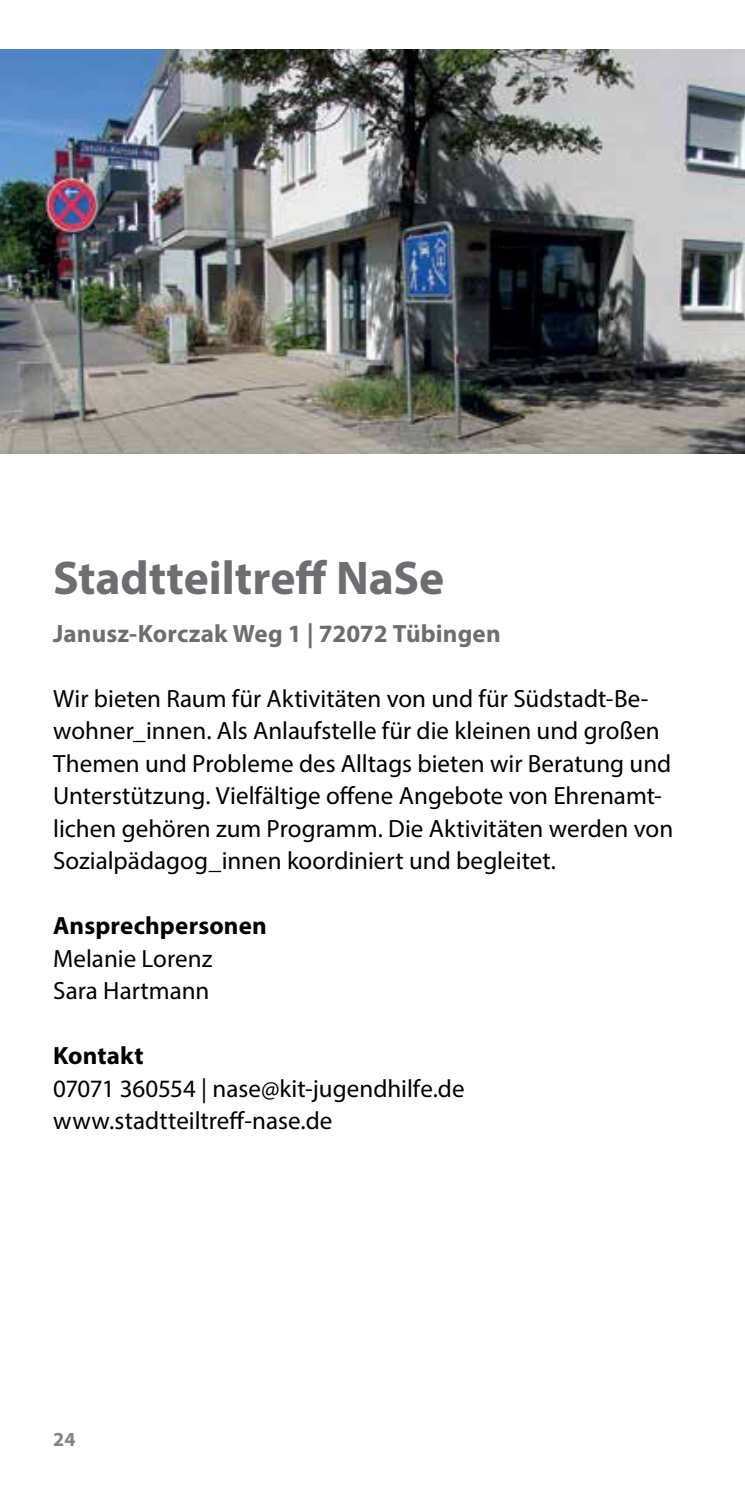
<style>
.page{position:relative;width:745px;height:1489px;background:#fff}
.page>*{position:absolute;margin:0;border:0;box-sizing:border-box;transform-origin:0 0}
.t1{font:700 47.5px "Myriad Pro";color:#6d6e71}
.t2{font:25px/32.5px "Myriad Pro";color:#000}
.t3{font:700 25px "Myriad Pro";letter-spacing:.005em;color:#6d6e71}
.t4{font:700 25px "Myriad Pro";letter-spacing:.005em;color:#000}
.t5{font:700 20px "Myriad Pro";color:#808285}
</style>
<div class="page">
<img style="left:0;top:50px;width:744px;height:404px">
<h1 class="t1" style="left:53px;top:547px;width:392px">Stadtteiltreff NaSe</h1>
<p class="t3" style="left:53px;top:616px;width:448px">Janusz-Korczak Weg 1 | 72072 Tübingen</p>
<p class="t2" style="left:53px;top:681px;width:621px">Wir bieten Raum für Aktivitäten von und für Südstadt-Be&shy;wohner_innen. Als Anlaufstelle für die kleinen und großen Themen und Probleme des Alltags bieten wir Beratung und Unterstützung. Vielfältige offene Angebote von Ehrenamt&shy;lichen gehören zum Programm. Die Aktivitäten werden von Sozialpädagog_innen koordiniert und begleitet.</p>
<p class="t4" style="left:53px;top:909px;width:215px">Ansprechpersonen</p>
<p class="t2" style="left:53px;top:941px;width:161px">Melanie Lorenz<br>Sara Hartmann</p>
<p class="t4" style="left:53px;top:1039px;width:92px">Kontakt</p>
<p class="t2" style="left:53px;top:1071px;width:412px">07071 360554 | nase@kit-jugendhilfe.de www.stadtteiltreff-nase.de</p>
<p class="t5" style="left:53px;top:1425px;width:24px">24</p>
</div>
